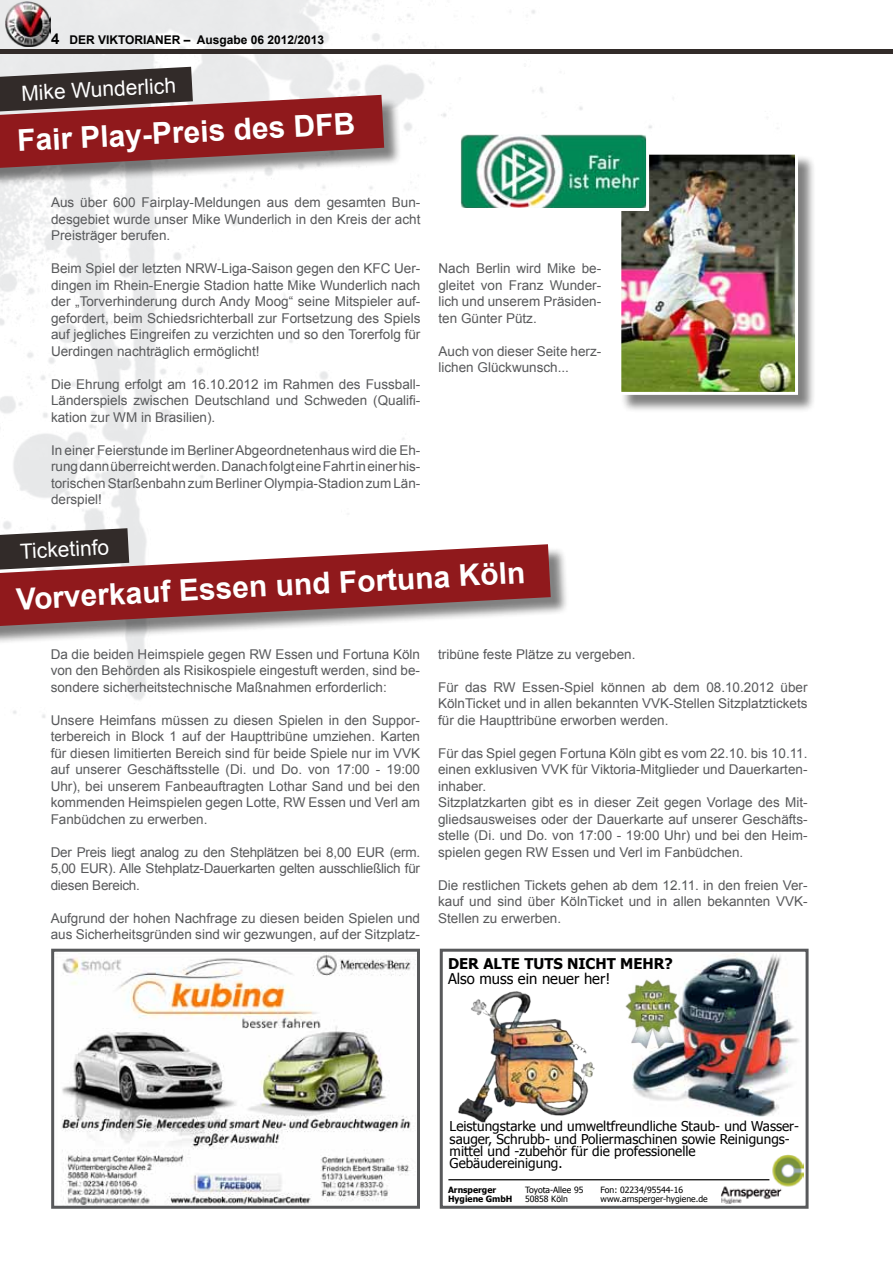
<style>
.page{position:relative;width:893px;height:1263px;background:#fff}
.page>*{position:absolute;margin:0;border:0;box-sizing:border-box;transform-origin:0 0}
.t1{font:700 30px "Arial";color:#fff}
.t2{font:21px "Arial";color:#fff}
.t3{font:700 14.85px "Tahoma";color:#000}
.t4{font:14.85px "Tahoma";color:#000}
.t5{font:13.5px/16.5px "Arial";color:#58595b;text-align:justify}
.t6{font:13.5px/12.3px "Tahoma";color:#000}
.t7{font:700 12px "Arial";color:#000}
.t8{font:8.55px/9.9px "Tahoma";color:#000}
.t9{font:700 8.55px/9.9px "Tahoma";color:#000}
.s1{font-size:15px}
</style>
<div class="page">
<img style="left:0;top:0;width:836px;height:718px">
<img style="left:6px;top:2px;width:44px;height:45px">
<hr style="left:0;top:49px;width:893px;height:4px;background:#322b29">
<img style="left:61px;top:954px;width:355px;height:251px">
<div style="left:51px;top:949px;width:369px;height:260px;border:3px solid #58595b"></div>
<img style="left:632px;top:954px;width:167px;height:163px">
<img style="left:458px;top:991px;width:137px;height:132px">
<img style="left:625px;top:976px;width:64px;height:74px">
<img style="left:720px;top:1154px;width:83px;height:49px">
<hr style="left:448px;top:1179px;width:321px;height:1px;background:#000">
<div style="left:440px;top:949px;width:369px;height:260px;border:3px solid #58595b"></div>
<div style="left:0;top:98px;width:403px;height:89px;background:#000;opacity:.5"></div>
<svg style="left:0;top:67px;width:384px;height:101px;background:#935455"></svg>
<div style="left:621px;top:154px;width:196px;height:260px;background:#000;opacity:.5"></div>
<img style="left:622px;top:156px;width:172px;height:235px">
<div style="left:618px;top:152px;width:180px;height:243px;border:3px solid #fff"></div>
<svg style="left:0;top:528px;width:129px;height:16px"></svg>
<div style="left:0;top:547px;width:569px;height:99px;background:#000;opacity:.5"></div>
<svg style="left:0;top:544px;width:551px;height:82px;background:#9c4f51"></svg>
<img style="left:462px;top:136px;width:183px;height:71px">
<div style="left:458px;top:132px;width:191px;height:79px;border:3px solid #fff"></div>
<p class="t7" style="left:51px;top:32px;width:275px"><span class="s1">4</span> DER VIKTORIANER – AUSGABE 06 2012/2013</p>
<h2 class="t2" style="left:21px;top:80px;width:156px;rotate:-3deg">Mike Wunderlich</h2>
<h1 class="t1" style="left:16px;top:121px;width:340px;rotate:-3deg">FAIRPLAY-PREIS DES DFB</h1>
<p class="t5" style="left:51px;top:194px;width:371px">Aus über 600 Fairplay-Meldungen aus dem gesamten Bun&shy;desgebiet wurde unser Mike Wunderlich in den Kreis der acht Preisträger berufen.</p>
<p class="t5" style="left:51px;top:260px;width:371px">Beim Spiel der letzten NRW-Liga-Saison gegen den KFC Uer&shy;dingen im Rhein-Energie Stadion hatte Mike Wunderlich nach der „Torverhinderung durch Andy Moog“ seine Mitspieler auf&shy;gefordert, beim Schiedsrichterball zur Fortsetzung des Spiels auf jegliches Eingreifen zu verzichten und so den Torerfolg für Uerdingen nachträglich ermöglicht!</p>
<p class="t5" style="left:51px;top:376px;width:371px">Die Ehrung erfolgt am 16.10.2012 im Rahmen des Fussball-Länderspiels zwischen Deutschland und Schweden (Qualifi&shy;kation zur WM in Brasilien).</p>
<p class="t5" style="left:51px;top:442px;width:371px">In einer Feierstunde im Berliner Abgeordnetenhaus wird die Eh&shy;rung dann überreicht werden. Danach folgt eine Fahrt in einer his&shy;torischen Starßenbahn zum Berliner Olympia-Stadion zum Län&shy;derspiel!</p>
<p class="t5" style="left:438px;top:260px;width:164px">Nach Berlin wird Mike be&shy;gleitet von Franz Wunder&shy;lich und unserem Präsiden&shy;ten Günter Pütz.</p>
<p class="t5" style="left:438px;top:343px;width:164px">Auch von dieser Seite herz&shy;lichen Glückwunsch...</p>
<h2 class="t2" style="left:19px;top:538px;width:91px;rotate:-3deg">Ticketinfo</h2>
<h1 class="t1" style="left:15px;top:579px;width:514px;rotate:-3deg">VORVERKAUF ESSEN UND FORTUNA KÖLN</h1>
<p class="t5" style="left:51px;top:646px;width:371px">Da die beiden Heimspiele gegen RW Essen und Fortuna Köln von den Behörden als Risikospiele eingestuft werden, sind be&shy;sondere sicherheitstechnische Maßnahmen erforderlich:</p>
<p class="t5" style="left:51px;top:712px;width:371px">Unsere Heimfans müssen zu diesen Spielen in den Suppor&shy;terbereich in Block 1 auf der Haupttribüne umziehen. Karten für diesen limitierten Bereich sind für beide Spiele nur im VVK auf unserer Geschäftsstelle (Di. und Do. von 17:00 - 19:00<br>Uhr), bei unserem Fanbeauftragten Lothar Sand und bei den kommenden Heimspielen gegen Lotte, RW Essen und Verl am Fanbüdchen zu erwerben.</p>
<p class="t5" style="left:51px;top:844px;width:371px">Der Preis liegt analog zu den Stehplätzen bei 8,00 EUR (erm.<br>5,00 EUR). Alle Stehplatz-Dauerkarten gelten ausschließlich für diesen Bereich.</p>
<p class="t5" style="left:51px;top:910px;width:371px">Aufgrund der hohen Nachfrage zu diesen beiden Spielen und aus Sicherheitsgründen sind wir gezwungen, auf der Sitzplatz-</p>
<p class="t5" style="left:438px;top:646px;width:199px">tribüne feste Plätze zu vergeben.</p>
<p class="t5" style="left:438px;top:679px;width:371px">Für das RW Essen-Spiel können ab dem 08.10.2012 über KölnTicket und in allen bekannten VVK-Stellen Sitzplatztickets für die Haupttribüne erworben werden.</p>
<p class="t5" style="left:438px;top:745px;width:371px;text-align:left">Für das Spiel gegen Fortuna Köln gibt es vom 22.10. bis 10.11. einen exklusiven VVK für Viktoria-Mitglieder und Dauerkarten&shy;inhaber.<br>Sitzplatzkarten gibt es in dieser Zeit gegen Vorlage des Mit&shy;gliedsausweises oder der Dauerkarte auf unserer Geschäfts&shy;stelle (Di. und Do. von 17:00 - 19:00 Uhr) und bei den Heim&shy;spielen gegen RW Essen und Verl im Fanbüdchen.</p>
<p class="t5" style="left:438px;top:877px;width:371px">Die restlichen Tickets gehen ab dem 12.11. in den freien Ver&shy;kauf und sind über KölnTicket und in allen bekannten VVK-Stellen zu erwerben.</p>
<p class="t3" style="left:448px;top:953px;width:226px">DER ALTE TUTS NICHT MEHR?</p>
<p class="t4" style="left:448px;top:969px;width:164px">Also muss ein neuer her!</p>
<p class="t6" style="left:450px;top:1119px;width:351px">Leistungstarke und umweltfreundliche Staub- und Wasser&shy;sauger, Schrubb- und Poliermaschinen sowie Reinigungs&shy;mittel und -zubehör für die professionelle Gebäudereinigung.</p>
<p class="t8" style="left:525px;top:1184px;width:60px">Toyota-Allee 95<br>50858 Köln</p>
<p class="t8" style="left:601px;top:1184px;width:109px">Fon: 02234/95544-16 www.arnsperger-hygiene.de</p>
<p class="t9" style="left:448px;top:1184px;width:66px">Arnsperger<br>Hygiene GmbH</p>
</div>
